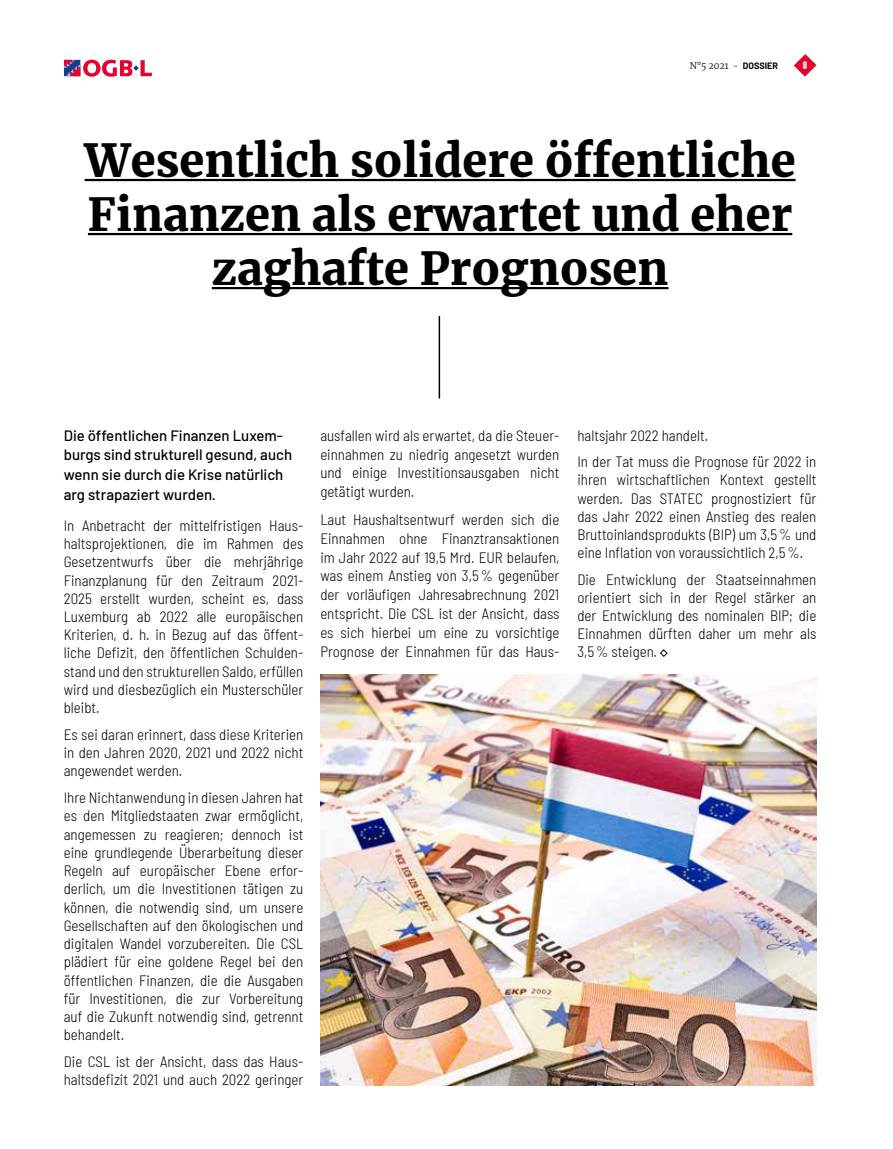
<style>
.page{position:relative;width:893px;height:1149px;background:#fff}
.page>*{position:absolute;margin:0;border:0;box-sizing:border-box;transform-origin:0 0}
.t1{font:900 45px/54px "Merriweather";color:#000;text-align:center}
.t2{font:300 semi-condensed 15px/18.3px "Barlow";color:#000;text-align:justify}
.t3{font:500 15px/19.8px "Barlow";color:#000}
.t4{font:700 10.5px "Barlow Condensed";color:#fff}
.t5{font:300 9px "Merriweather";color:#000}
.s1{font-family:"Barlow";font-weight:700}
</style>
<div class="page">
<svg style="left:64px;top:60px;width:88px;height:17px"></svg>
<svg style="left:794px;top:54px;width:22px;height:23px"></svg>
<hr style="left:85px;top:179px;width:711px;height:2px;background:#000">
<hr style="left:88px;top:233px;width:704px;height:2px;background:#000">
<hr style="left:212px;top:287px;width:456px;height:2px;background:#000">
<svg style="left:660px;top:649px;width:8px;height:8px"></svg>
<hr style="left:439px;top:316px;width:1px;height:82px;background:#000">
<img style="left:320px;top:674px;width:496px;height:410px">
<p class="t5" style="left:690px;top:59px;width:90px">N°5 2021 - <span class="s1">DOSSIER</span></p>
<p class="t4" style="left:803px;top:57px;width:6px">8</p>
<h1 class="t1" style="left:85px;top:132px;width:712px">Wesentlich solidere öffentliche<br>Finanzen als erwartet und eher zaghafte Prognosen</h1>
<p class="t3" style="left:64px;top:424px;width:230px">Die öffentlichen Finanzen Luxem&shy;burgs sind strukturell gesund, auch wenn sie durch die Krise natürlich arg strapaziert wurden.</p>
<p class="t2" style="left:64px;top:515px;width:241px">In Anbetracht der mittelfristigen Haus&shy;haltsprojektionen, die im Rahmen des Gesetzentwurfs über die mehrjährige Finanzplanung für den Zeitraum 2021- 2025 erstellt wurden, scheint es, dass Luxemburg ab 2022 alle europäischen Kriterien, d. h. in Bezug auf das öffent&shy;liche Defizit, den öffentlichen Schulden&shy;stand und den strukturellen Saldo, erfüllen wird und diesbezüglich ein Musterschüler bleibt.</p>
<p class="t2" style="left:64px;top:724px;width:241px">Es sei daran erinnert, dass diese Kriterien in den Jahren 2020, 2021 und 2022 nicht angewendet werden.</p>
<p class="t2" style="left:64px;top:787px;width:241px">Ihre Nichtanwendung in diesen Jahren hat es den Mitgliedstaaten zwar ermöglicht, angemessen zu reagieren; dennoch ist eine grundlegende Überarbeitung dieser Regeln auf europäischer Ebene erfor&shy;derlich, um die Investitionen tätigen zu können, die notwendig sind, um unsere Gesellschaften auf den ökologischen und digitalen Wandel vorzubereiten. Die CSL plädiert für eine goldene Regel bei den öffentlichen Finanzen, die die Ausgaben für Investitionen, die zur Vorbereitung auf die Zukunft notwendig sind, getrennt behandelt.</p>
<p class="t2" style="left:64px;top:1051px;width:241px">Die CSL ist der Ansicht, dass das Haus&shy;haltsdefizit 2021 und auch 2022 geringer</p>
<p class="t2" style="left:320px;top:424px;width:241px;line-height:18.9px">ausfallen wird als erwartet, da die Steuer&shy;einnahmen zu niedrig angesetzt wurden und einige Investitionsausgaben nicht getätigt wurden.</p>
<p class="t2" style="left:320px;top:508px;width:241px;line-height:18.9px">Laut Haushaltsentwurf werden sich die Einnahmen ohne Finanztransaktionen im Jahr 2022 auf 19,5 Mrd. EUR belaufen, was einem Anstieg von 3,5% gegenüber der vorläufigen Jahresabrechnung 2021 entspricht. Die CSL ist der Ansicht, dass es sich hierbei um eine zu vorsichtige Prognose der Einnahmen für das Haus-</p>
<p class="t2" style="left:577px;top:421px;width:241px;line-height:26.5px">haltsjahr 2022 handelt.<br>In der Tat muss die Prognose für 2022 in</p>
<p class="t2" style="left:577px;top:469px;width:241px">ihren wirtschaftlichen Kontext gestellt werden. Das STATEC prognostiziert für das Jahr 2022 einen Anstieg des realen Bruttoinlandsprodukts (BIP) um 3,5% und eine Inflation von voraussichtlich 2,5%.</p>
<p class="t2" style="left:577px;top:568px;width:241px">Die Entwicklung der Staatseinnahmen orientiert sich in der Regel stärker an der Entwicklung des nominalen BIP; die Einnahmen dürften daher um mehr als 3,5% steigen.</p>
</div>
